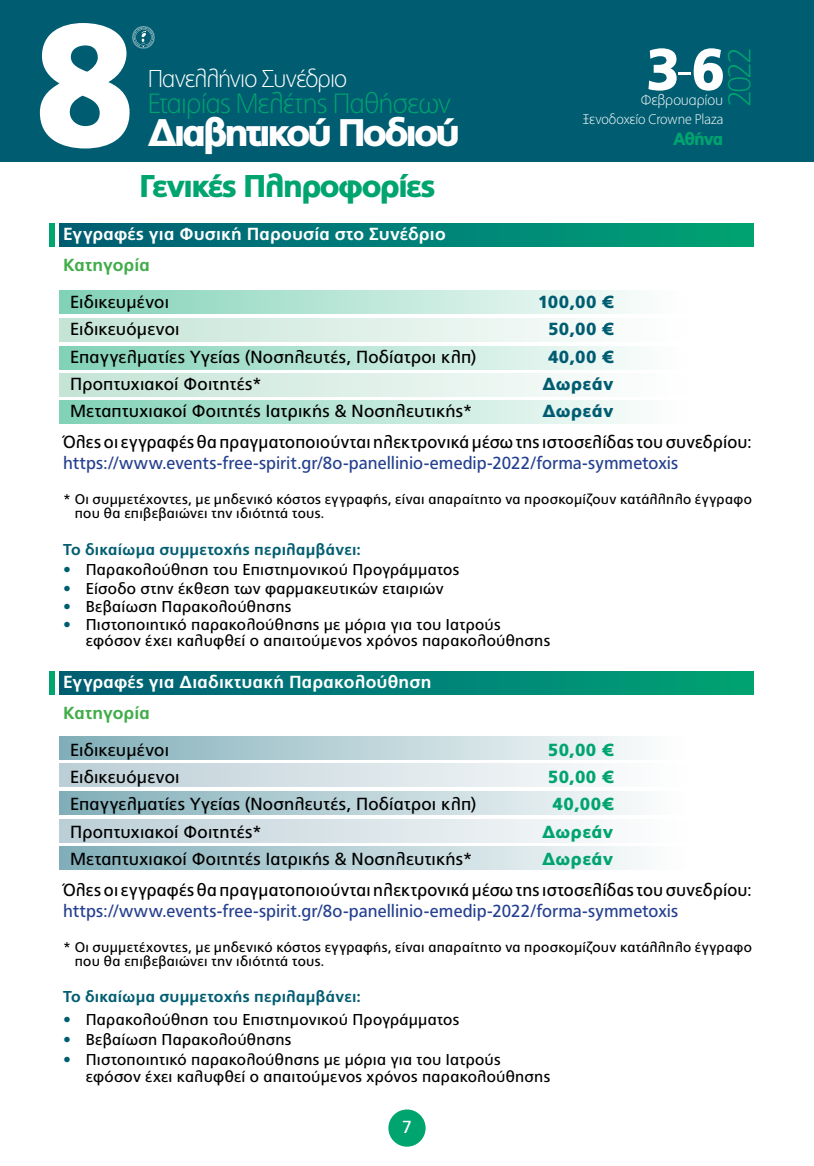
<style>
.page{position:relative;width:814px;height:1166px;background:#fff}
.page>*{position:absolute;margin:0;border:0;box-sizing:border-box;transform-origin:0 0}
.t1{font:900 173.78px "PF Catalog";color:#fff}
.t2{font:900 58.62px "PF Catalog";color:#fff}
.t3{font:900 38.5px "PF Catalog";letter-spacing:-.1em;color:#fff}
.t4{font:100 31.68px "PF Catalog";color:#00a46f}
.t5{font:900 31.5px "PF Catalog";letter-spacing:-.065em;color:#00a46f}
.t6{font:100 28px "PF Catalog";letter-spacing:-.03em;color:#00a46f}
.t7{font:100 24.5px "PF Catalog";letter-spacing:-.04em;color:#fff}
.t8{font:17.5px "PF Catalog";letter-spacing:.015em;color:#000}
.t9{font:17.5px "PF Catalog";color:#25408f}
.t10{font:700 17.5px "PF Catalog";letter-spacing:.015em;color:#fff}
.t11{font:900 17.5px "PF Catalog";letter-spacing:.02em;color:#005d71}
.t12{font:900 17.5px "PF Catalog";letter-spacing:.02em;color:#00a46f}
.t13{font:700 17.5px "PF Catalog";letter-spacing:.005em;color:#41ad49}
.t14{font:900 17.5px "PF Catalog";letter-spacing:.02em;color:#00a46f;scale:.95 1}
.t15{font:17.5px "PF Catalog";color:#fff}
.t16{font:15.75px/15.8px "PF Catalog";letter-spacing:.015em;color:#000}
.t17{font:700 15.75px "PF Catalog";letter-spacing:.015em;color:#005d71}
.t18{font:100 14.7px "PF Catalog";letter-spacing:-.01em;color:#fff}
.t19{font:14px/14px "PF Catalog";letter-spacing:.02em;color:#000}
.t20{font:100 14px "PF Catalog";letter-spacing:-.005em;color:#fff}
.s1{font-weight:100;font-size:52.68px}
.s2{color:#005d71}
</style>
<div class="page">
<div style="left:0;top:0;width:814px;height:161px;background:#005d71"></div>
<svg style="left:132px;top:26px;width:23px;height:23px"></svg>
<div style="left:388px;top:1109px;width:37px;height:37px;background:#00a46f;border-radius:50%"></div>
<div style="left:60px;top:291px;width:628px;height:23px;background:linear-gradient(to right,#80d1b7,#fefefe)"></div>
<div style="left:60px;top:346px;width:628px;height:23px;background:linear-gradient(to right,#80d1b7,#fefefe)"></div>
<div style="left:60px;top:401px;width:628px;height:23px;background:linear-gradient(to right,#80d1b7,#fefefe)"></div>
<div style="left:60px;top:318px;width:628px;height:23px;background:linear-gradient(to right,#c4e4d6,#fefefe)"></div>
<div style="left:60px;top:374px;width:628px;height:23px;background:linear-gradient(to right,#c4e4d6,#fefefe)"></div>
<div style="left:60px;top:736px;width:628px;height:23px;background:linear-gradient(to right,#80aeb8,#fefefe)"></div>
<div style="left:60px;top:791px;width:628px;height:23px;background:linear-gradient(to right,#80aeb8,#fefefe)"></div>
<div style="left:60px;top:846px;width:628px;height:23px;background:linear-gradient(to right,#80aeb8,#fefefe)"></div>
<div style="left:60px;top:764px;width:628px;height:23px;background:linear-gradient(to right,#bbced6,#fefefe)"></div>
<div style="left:60px;top:819px;width:628px;height:23px;background:linear-gradient(to right,#bbced6,#fefefe)"></div>
<div style="left:50px;top:223px;width:5px;height:23px;background:#00a46f"></div>
<div style="left:60px;top:223px;width:693px;height:23px;background:linear-gradient(to right,#005d76,#00a376)"></div>
<div style="left:50px;top:671px;width:5px;height:23px;background:#00a46f"></div>
<div style="left:60px;top:671px;width:693px;height:23px;background:linear-gradient(to right,#005d76,#00a376)"></div>
<h1 class="t1" style="left:33px;top:-16px;width:105px">8</h1>
<h3 class="t7" style="left:148px;top:66px;width:201px">Πανελλήνιο Συνέδριο</h3>
<h3 class="t6" style="left:148px;top:89px;width:304px">Εταιρίας Μελέτης Παθήσεων</h3>
<h3 class="t3" style="left:148px;top:110px;width:314px">Διαβητικού Ποδιού</h3>
<h3 class="t5" style="left:139px;top:168px;width:298px">Γενικές Πληροφορίες</h3>
<h2 class="t2" style="left:645px;top:35px;width:82px">3<span class="s1">-</span>6</h2>
<p class="t20" style="left:582px;top:112px;width:142px">Ξενοδοχείο Crowne Plaza</p>
<h3 class="t4" style="left:723px;top:106px;width:61px;rotate:-90deg">2022</h3>
<p class="t18" style="left:640px;top:93px;width:84px">Φεβρουαρίου</p>
<p class="t14" style="left:673px;top:129px;width:54px">Αθήνα</p>
<p class="t10" style="left:63px;top:224px;width:384px">Εγγραφές για Φυσική Παρουσία στο Συνέδριο</p>
<p class="t13" style="left:63px;top:255px;width:89px">Κατηγορία</p>
<p class="t8" style="left:70px;top:292px;width:100px">Ειδικευμένοι</p>
<p class="t11" style="left:537px;top:292px;width:77px">100,00 €</p>
<p class="t8" style="left:70px;top:319px;width:111px">Ειδικευόμενοι</p>
<p class="t11" style="left:548px;top:319px;width:67px">50,00 €</p>
<p class="t8" style="left:70px;top:346px;width:408px">Επαγγελματίες Υγείας (Νοσηλευτές, Ποδίατροι κλπ)</p>
<p class="t11" style="left:548px;top:346px;width:67px">40,00 €</p>
<p class="t8" style="left:70px;top:373px;width:193px">Προπτυχιακοί Φοιτητές*</p>
<p class="t11" style="left:542px;top:373px;width:73px">Δωρεάν</p>
<p class="t8" style="left:70px;top:401px;width:404px">Μεταπτυχιακοί Φοιτητές Ιατρικής &amp; Νοσηλευτικής*</p>
<p class="t11" style="left:542px;top:400px;width:73px">Δωρεάν</p>
<p class="t8" style="left:63px;top:432px;width:690px">Όλες οι εγγραφές θα πραγματοποιούνται ηλεκτρονικά μέσω της ιστοσελίδας του συνεδρίου:</p>
<p class="t9" style="left:63px;top:453px;width:616px">https://www.events-free-spirit.gr/8o-panellinio-emedip-2022/forma-symmetoxis</p>
<p class="t19" style="left:75px;top:492px;width:678px;text-indent:-12px">* Οι συμμετέχοντες, με μηδενικό κόστος εγγραφής, είναι απαραίτητο να προσκομίζουν κατάλληλο έγγραφο που θα επιβεβαιώνει την ιδιότητά τους.</p>
<p class="t17" style="left:63px;top:540px;width:299px">Το δικαίωμα συμμετοχής περιλαμβάνει:</p>
<p class="t16" style="left:63px;top:562px;width:398px"><span class="s2">•</span> Παρακολούθηση του Επιστημονικού Προγράμματος</p>
<p class="t16" style="left:63px;top:580px;width:382px"><span class="s2">•</span> Είσοδο στην έκθεση των φαρμακευτικών εταιριών</p>
<p class="t16" style="left:63px;top:598px;width:230px"><span class="s2">•</span> Βεβαίωση Παρακολούθησης</p>
<p class="t16" style="left:86px;top:617px;width:466px;text-indent:-23px"><span class="s2">•</span> Πιστοποιητικό παρακολούθησης με μόρια για του Ιατρούς εφόσον έχει καλυφθεί ο απαιτούμενος χρόνος παρακολούθησης</p>
<p class="t10" style="left:63px;top:671px;width:370px">Εγγραφές για Διαδικτυακή Παρακολούθηση</p>
<p class="t13" style="left:63px;top:702px;width:89px">Κατηγορία</p>
<p class="t8" style="left:70px;top:740px;width:100px">Ειδικευμένοι</p>
<p class="t12" style="left:548px;top:739px;width:67px">50,00 €</p>
<p class="t8" style="left:70px;top:767px;width:111px">Ειδικευόμενοι</p>
<p class="t12" style="left:548px;top:767px;width:67px">50,00 €</p>
<p class="t8" style="left:70px;top:794px;width:408px">Επαγγελματίες Υγείας (Νοσηλευτές, Ποδίατροι κλπ)</p>
<p class="t12" style="left:552px;top:794px;width:62px">40,00€</p>
<p class="t8" style="left:70px;top:821px;width:193px">Προπτυχιακοί Φοιτητές*</p>
<p class="t12" style="left:542px;top:821px;width:73px">Δωρεάν</p>
<p class="t8" style="left:70px;top:848px;width:404px">Μεταπτυχιακοί Φοιτητές Ιατρικής &amp; Νοσηλευτικής*</p>
<p class="t12" style="left:542px;top:848px;width:73px">Δωρεάν</p>
<p class="t8" style="left:63px;top:879px;width:690px">Όλες οι εγγραφές θα πραγματοποιούνται ηλεκτρονικά μέσω της ιστοσελίδας του συνεδρίου:</p>
<p class="t9" style="left:63px;top:900px;width:616px">https://www.events-free-spirit.gr/8o-panellinio-emedip-2022/forma-symmetoxis</p>
<p class="t19" style="left:75px;top:940px;width:678px;text-indent:-12px">* Οι συμμετέχοντες, με μηδενικό κόστος εγγραφής, είναι απαραίτητο να προσκομίζουν κατάλληλο έγγραφο που θα επιβεβαιώνει την ιδιότητά τους.</p>
<p class="t17" style="left:63px;top:988px;width:299px">Το δικαίωμα συμμετοχής περιλαμβάνει:</p>
<p class="t16" style="left:63px;top:1012px;width:398px"><span class="s2">•</span> Παρακολούθηση του Επιστημονικού Προγράμματος</p>
<p class="t16" style="left:63px;top:1032px;width:230px"><span class="s2">•</span> Βεβαίωση Παρακολούθησης</p>
<p class="t16" style="left:86px;top:1051px;width:466px;line-height:17.5px;text-indent:-23px"><span class="s2">•</span> Πιστοποιητικό παρακολούθησης με μόρια για του Ιατρούς εφόσον έχει καλυφθεί ο απαιτούμενος χρόνος παρακολούθησης</p>
<p class="t15" style="left:402px;top:1117px;width:11px">7</p>
</div>
